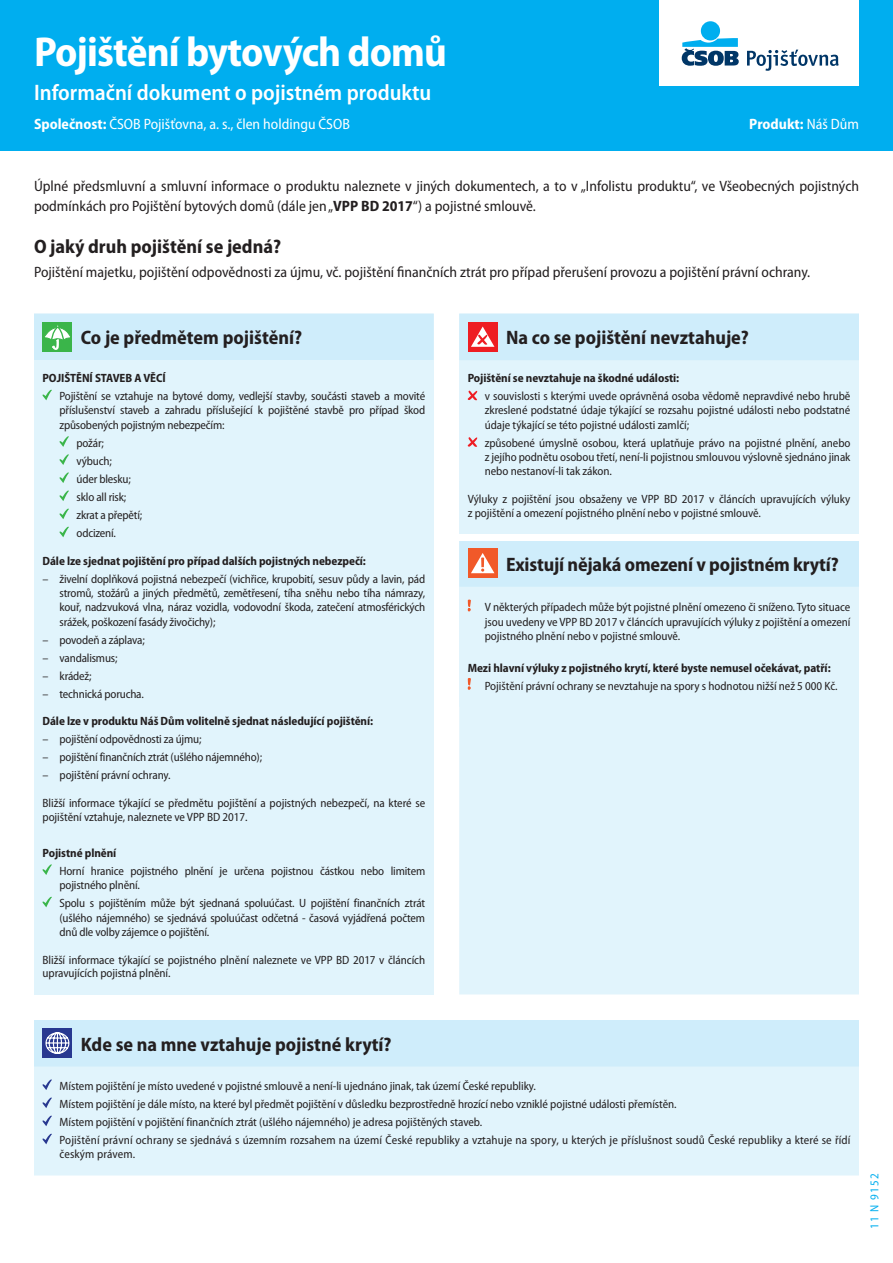
<style>
.page{position:relative;width:893px;height:1263px;background:#fff}
.page>*{position:absolute;margin:0;border:0;box-sizing:border-box;transform-origin:0 0}
.t1{font:700 semi-condensed 42px "Myriad Pro";letter-spacing:-.02em;color:#fff}
.t2{font:600 semi-condensed 22.5px "Myriad Pro";color:#fff}
.t3{font:700 semi-condensed 19.5px "Myriad Pro";color:#231f20}
.t4{font:semi-condensed 15px/19.5px "Myriad Pro";color:#231f20}
.t5{font:semi-condensed 15px "Myriad Pro";color:#fff}
.t6{font:700 semi-condensed 15px "Myriad Pro";color:#fff}
.t7{font:semi-condensed 12px/14.2px "Myriad Pro";letter-spacing:-.005em;color:#231f20;text-align:justify}
.t8{font:700 semi-condensed 12px "Myriad Pro";letter-spacing:-.005em;color:#231f20}
.t9{font:semi-condensed 12px "Myriad Pro";letter-spacing:.1em;color:#00aeef}
.s1{font-weight:700}
.s2{font-weight:400}
</style>
<div class="page">
<div style="left:0;top:0;width:893px;height:150px;background:#00aeef"></div>
<svg style="left:34px;top:707px;width:825px;height:468px;background:#e4f5fc"></svg>
<div style="left:34px;top:360px;width:400px;height:634px;background:#e1f4fc"></div>
<div style="left:34px;top:314px;width:400px;height:46px;background:#cfedfb"></div>
<svg style="left:43px;top:390px;width:9px;height:10px"></svg>
<svg style="left:60px;top:436px;width:9px;height:11px"></svg>
<svg style="left:60px;top:454px;width:9px;height:11px"></svg>
<svg style="left:60px;top:472px;width:9px;height:11px"></svg>
<svg style="left:60px;top:491px;width:9px;height:10px"></svg>
<svg style="left:60px;top:509px;width:9px;height:10px"></svg>
<svg style="left:60px;top:527px;width:9px;height:10px"></svg>
<svg style="left:43px;top:864px;width:9px;height:11px"></svg>
<svg style="left:43px;top:897px;width:9px;height:10px"></svg>
<div style="left:459px;top:314px;width:400px;height:46px;background:#cfedfb"></div>
<svg style="left:459px;top:360px;width:400px;height:347px;background:#def3fb"></svg>
<div style="left:459px;top:534px;width:400px;height:6px;background:#fff"></div>
<div style="left:468px;top:322px;width:29px;height:30px;background:#ee1d23"></div>
<svg style="left:471px;top:326px;width:23px;height:21px"></svg>
<svg style="left:468px;top:391px;width:9px;height:9px"></svg>
<svg style="left:468px;top:437px;width:9px;height:10px"></svg>
<div style="left:468px;top:548px;width:29px;height:30px;background:#f15929"></div>
<svg style="left:471px;top:553px;width:23px;height:20px"></svg>
<svg style="left:468px;top:600px;width:3px;height:11px"></svg>
<svg style="left:468px;top:678px;width:3px;height:12px"></svg>
<div style="left:34px;top:1020px;width:825px;height:47px;background:#cfedfb"></div>
<svg style="left:43px;top:1079px;width:9px;height:11px"></svg>
<svg style="left:43px;top:1097px;width:9px;height:11px"></svg>
<svg style="left:43px;top:1116px;width:9px;height:10px"></svg>
<svg style="left:43px;top:1134px;width:9px;height:10px"></svg>
<div style="left:659px;top:0;width:200px;height:85px;background:#fff"></div>
<div style="left:701px;top:21px;width:19px;height:19px;background:#00aeef;border-radius:50%"></div>
<svg style="left:682px;top:38px;width:57px;height:28px"></svg>
<svg style="left:747px;top:50px;width:92px;height:21px"></svg>
<h1 class="t1" style="left:34px;top:25px;width:415px">Pojištění bytových domů</h1>
<h2 class="t2" style="left:34px;top:78px;width:399px">Informační dokument o pojistném produktu</h2>
<p class="t5" style="left:34px;top:115px;width:317px"><span class="s1">Společnost:</span> ČSOB Pojišťovna, a. s., člen holdingu ČSOB</p>
<p class="t6" style="left:749px;top:114px;width:111px">Produkt: <span class="s2">Náš Dům</span></p>
<p class="t4" style="left:34px;top:176px;width:826px">Úplné předsmluvní a smluvní informace o produktu naleznete v jiných dokumentech, a to v „Infolistu produktu“, ve Všeobecných pojistných podmínkách pro Pojištění bytových domů (dále jen „<span class="s1">VPP BD 2017</span>“) a pojistné smlouvě.</p>
<h3 class="t3" style="left:34px;top:234px;width:249px">O jaký druh pojištění se jedná?</h3>
<p class="t4" style="left:34px;top:262px;width:778px">Pojištění majetku, pojištění odpovědnosti za újmu, vč. pojištění finančních ztrát pro případ přerušení provozu a pojištění právní ochrany.</p>
<h3 class="t3" style="left:81px;top:325px;width:223px">Co je předmětem pojištění?</h3>
<p class="t8" style="left:43px;top:370px;width:125px">POJIŠTĚNÍ STAVEB A VĚCÍ</p>
<p class="t7" style="left:60px;top:389px;width:367px">Pojištění se vztahuje na bytové domy, vedlejší stavby, součásti staveb a movité příslušenství staveb a zahradu příslušející k pojištěné stavbě pro případ škod způsobených pojistným nebezpečím:</p>
<p class="t7" style="left:77px;top:434px;width:67px;line-height:18.1px;text-align:left">požár;<br>výbuch;<br>úder blesku; sklo all risk; zkrat a přepětí; odcizení.</p>
<p class="t8" style="left:43px;top:553px;width:325px">Dále lze sjednat pojištění pro případ dalších pojistných nebezpečí:</p>
<p class="t7" style="left:60px;top:571px;width:367px;text-indent:-17px">– živelní doplňková pojistná nebezpečí (vichřice, krupobití, sesuv půdy a lavin, pád stromů, stožárů a jiných předmětů, zemětřesení, tíha sněhu nebo tíha námrazy, kouř, nadzvuková vlna, náraz vozidla, vodovodní škoda, zatečení atmosférických srážek, poškození fasády živočichy);</p>
<p class="t7" style="left:43px;top:632px;width:104px">– povodeň a záplava;</p>
<p class="t7" style="left:43px;top:650px;width:77px">– vandalismus;</p>
<p class="t7" style="left:43px;top:668px;width:51px">– krádež;</p>
<p class="t7" style="left:43px;top:686px;width:103px">– technická porucha.</p>
<p class="t8" style="left:43px;top:713px;width:332px">Dále lze v produktu Náš Dům volitelně sjednat následující pojištění:</p>
<p class="t7" style="left:43px;top:732px;width:160px">– pojištění odpovědnosti za újmu;</p>
<p class="t7" style="left:43px;top:750px;width:221px">– pojištění finančních ztrát (ušlého nájemného);</p>
<p class="t7" style="left:43px;top:768px;width:130px">– pojištění právní ochrany.</p>
<p class="t7" style="left:43px;top:796px;width:384px;line-height:13.8px">Bližší informace týkající se předmětu pojištění a pojistných nebezpečí, na které se pojištění vztahuje, naleznete ve VPP BD 2017.</p>
<p class="t8" style="left:43px;top:845px;width:75px">Pojistné plnění</p>
<p class="t7" style="left:60px;top:864px;width:367px">Horní hranice pojistného plnění je určena pojistnou částkou nebo limitem pojistného plnění.</p>
<p class="t7" style="left:60px;top:896px;width:367px">Spolu s pojištěním může být sjednaná spoluúčast. U pojištění finančních ztrát (ušlého nájemného) se sjednává spoluúčast odčetná - časová vyjádřená počtem dnů dle volby zájemce o pojištění.</p>
<p class="t7" style="left:43px;top:953px;width:384px;line-height:13.8px">Bližší informace týkající se pojistného plnění naleznete ve VPP BD 2017 v článcích upravujících pojistná plnění.</p>
<h3 class="t3" style="left:506px;top:325px;width:244px">Na co se pojištění nevztahuje?</h3>
<p class="t8" style="left:468px;top:370px;width:213px">Pojištění se nevztahuje na škodné události:</p>
<p class="t7" style="left:485px;top:389px;width:367px">v souvislosti s kterými uvede oprávněná osoba vědomě nepravdivé nebo hrubě zkreslené podstatné údaje týkající se rozsahu pojistné události nebo podstatné údaje týkající se této pojistné události zamlčí;</p>
<p class="t7" style="left:485px;top:435px;width:367px">způsobené úmyslně osobou, která uplatňuje právo na pojistné plnění, anebo z jejího podnětu osobou třetí, není-li pojistnou smlouvou výslovně sjednáno jinak nebo nestanoví-li tak zákon.</p>
<p class="t7" style="left:468px;top:492px;width:384px;line-height:13.8px">Výluky z pojištění jsou obsaženy ve VPP BD 2017 v článcích upravujících výluky z pojištění a omezení pojistného plnění nebo v pojistné smlouvě.</p>
<h3 class="t3" style="left:506px;top:552px;width:334px">Existují nějaká omezení v pojistném krytí?</h3>
<p class="t7" style="left:485px;top:600px;width:367px">V některých případech může být pojistné plnění omezeno či sníženo. Tyto situace jsou uvedeny ve VPP BD 2017 v článcích upravujících výluky z pojištění a omezení pojistného plnění nebo v pojistné smlouvě.</p>
<p class="t8" style="left:468px;top:660px;width:364px">Mezi hlavní výluky z pojistného krytí, které byste nemusel očekávat, patří:</p>
<p class="t7" style="left:485px;top:678px;width:354px">Pojištění právní ochrany se nevztahuje na spory s hodnotou nižší než 5 000 Kč.</p>
<h3 class="t3" style="left:81px;top:1031px;width:312px">Kde se na mne vztahuje pojistné krytí?</h3>
<p class="t7" style="left:60px;top:1077px;width:792px;line-height:18.1px;text-align:left">Místem pojištění je místo uvedené v pojistné smlouvě a není-li ujednáno jinak, tak území České republiky.<br>Místem pojištění je dále místo, na které byl předmět pojištění v důsledku bezprostředně hrozící nebo vzniklé pojistné události přemístěn.<br>Místem pojištění v pojištění finančních ztrát (ušlého nájemného) je adresa pojištěných staveb.<br>Pojištění právní ochrany se sjednává s územním rozsahem na území České republiky a vztahuje na spory, u kterých je příslušnost soudů České republiky a které se řídí</p>
<p class="t7" style="left:60px;top:1147px;width:77px">českým právem.</p>
<p class="t9" style="left:867px;top:1229px;width:57px;rotate:-90deg">11 N 9152</p>
</div>
